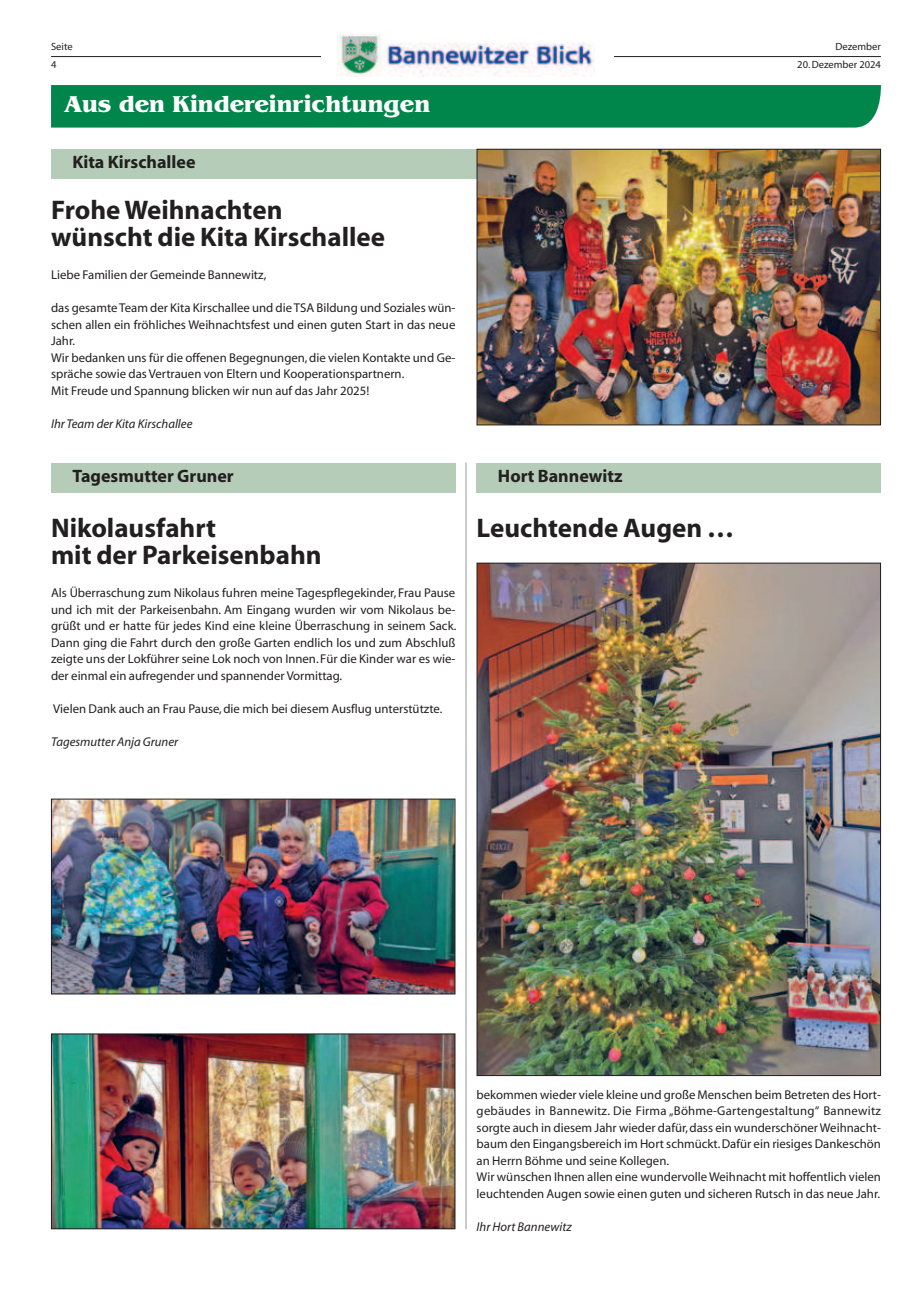
<style>
.page{position:relative;width:915px;height:1293px;background:#fff}
.page>*{position:absolute;margin:0;border:0;box-sizing:border-box;transform-origin:0 0}
.t1{font:700 27px/27px "Myriad";color:#231f20}
.t2{font:700 24px "Benguiat";color:#fff}
.t3{font:700 18px "Myriad";color:#231f20}
.t4{font:12.75px/16.5px "Myriad";color:#231f20}
.t5{font:italic 12.75px "Myriad";color:#231f20}
.t6{font:10.5px/18px "Myriad";color:#231f20}
</style>
<div class="page">
<hr style="left:51px;top:56px;width:829px;height:1px;background:#231f20">
<div style="left:321px;top:28px;width:292px;height:51px;background:#fff"></div>
<img style="left:338px;top:31px;width:256px;height:46px">
<div style="left:51px;top:85px;width:830px;height:43px;background:#00854a"></div>
<div style="left:51px;top:149px;width:829px;height:30px;background:#b4ccb8"></div>
<div style="left:51px;top:463px;width:404px;height:29px;background:#b4ccb8"></div>
<img style="left:478px;top:151px;width:400px;height:272px">
<div style="left:476px;top:149px;width:404px;height:276px;border:1px solid #231f20"></div>
<img style="left:53px;top:800px;width:400px;height:192px">
<div style="left:51px;top:798px;width:404px;height:196px;border:1px solid #231f20"></div>
<img style="left:53px;top:1035px;width:400px;height:192px">
<div style="left:51px;top:1033px;width:404px;height:196px;border:1px solid #231f20"></div>
<div style="left:476px;top:463px;width:404px;height:29px;background:#b4ccb8"></div>
<img style="left:478px;top:565px;width:400px;height:509px">
<hr style="left:465px;top:463px;width:1px;height:766px;background:#939598">
<p class="t6" style="left:51px;top:38px;width:23px">Seite<br>4</p>
<h2 class="t2" style="left:64px;top:94px;width:368px">Aus den Kindereinrichtungen</h2>
<h3 class="t3" style="left:72px;top:153px;width:125px">Kita Kirschallee</h3>
<h1 class="t1" style="left:51px;top:197px;width:335px">Frohe Weihnachten wünscht die Kita Kirschallee</h1>
<p class="t4" style="left:51px;top:267px;width:217px">Liebe Familien der Gemeinde Bannewitz,</p>
<p class="t4" style="left:51px;top:300px;width:405px">das gesamte Team der Kita Kirschallee und die TSA Bildung und Soziales wün&shy;schen allen ein fröhliches Weihnachtsfest und einen guten Start in das neue Jahr.<br>Wir bedanken uns für die offenen Begegnungen, die vielen Kontakte und Ge&shy;spräche sowie das Vertrauen von Eltern und Kooperationspartnern.<br>Mit Freude und Spannung blicken wir nun auf das Jahr 2025!</p>
<p class="t5" style="left:51px;top:417px;width:143px">Ihr Team der Kita Kirschallee</p>
<h3 class="t3" style="left:72px;top:467px;width:163px">Tagesmutter Gruner</h3>
<h1 class="t1" style="left:51px;top:515px;width:272px">Nikolausfahrt<br>mit der Parkeisenbahn</h1>
<p class="t4" style="left:51px;top:585px;width:406px;text-align:justify">Als Überraschung zum Nikolaus fuhren meine Tagespflegekinder, Frau Pause und ich mit der Parkeisenbahn. Am Eingang wurden wir vom Nikolaus be&shy;grüßt und er hatte für jedes Kind eine kleine Überraschung in seinem Sack.<br>Dann ging die Fahrt durch den große Garten endlich los und zum Abschluß zeigte uns der Lokführer seine Lok noch von Innen. Für die Kinder war es wie&shy;der einmal ein aufregender und spannender Vormittag.</p>
<p class="t4" style="left:53px;top:701px;width:390px">Vielen Dank auch an Frau Pause, die mich bei diesem Ausflug unterstützte.</p>
<p class="t5" style="left:51px;top:735px;width:129px">Tagesmutter Anja Gruner</p>
<h3 class="t3" style="left:497px;top:467px;width:126px">Hort Bannewitz</h3>
<h1 class="t1" style="left:476px;top:515px;width:259px">Leuchtende Augen …</h1>
<p class="t6" style="left:835px;top:38px;width:47px">Dezember</p>
<p class="t6" style="left:797px;top:56px;width:85px">20. Dezember 2024</p>
<p class="t4" style="left:476px;top:1086px;width:405px">bekommen wieder viele kleine und große Menschen beim Betreten des Hort&shy;gebäudes in Bannewitz. Die Firma „Böhme-Gartengestaltung“ Bannewitz sorgte auch in diesem Jahr wieder dafür, dass ein wunderschöner Weihnacht&shy;baum den Eingangsbereich im Hort schmückt. Dafür ein riesiges Dankeschön an Herrn Böhme und seine Kollegen.<br>Wir wünschen Ihnen allen eine wundervolle Weihnacht mit hoffentlich vielen leuchtenden Augen sowie einen guten und sicheren Rutsch in das neue Jahr.</p>
<p class="t5" style="left:476px;top:1220px;width:96px">Ihr Hort Bannewitz</p>
</div>
